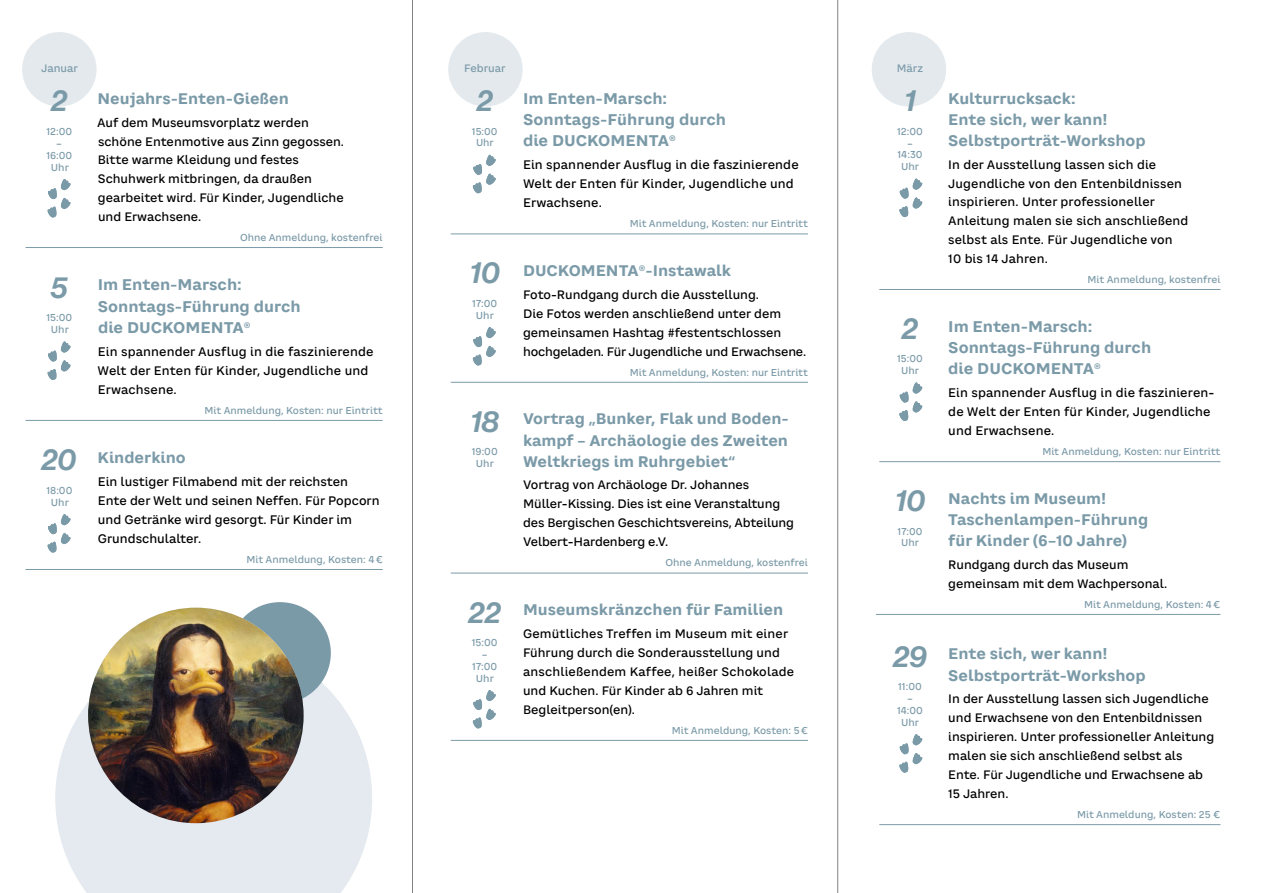
<style>
.page{position:relative;width:1263px;height:893px;background:#fff}
.page>*{position:absolute;margin:0;border:0;box-sizing:border-box;transform-origin:0 0}
.t1{font:30px "Volta Modern Display 66 Medium Ita";color:#7b9aa8}
.t2{font:700 15.15px/21.1px "CA Saygon Text";color:#7b9aa8}
.t3{font:700 15px/21.1px "CA Saygon Text";color:#7b9aa8}
.t4{font:500 12.15px/18.9px "CA Saygon Text";letter-spacing:.01em;color:#000}
.t5{font:500 12px/18.9px "CA Saygon Text";color:#000}
.t6{font:500 10.5px "CA Saygon Text";color:#7b9aa8}
.t7{font:500 9.9px/11.9px "CA Saygon Text";color:#7b9aa8;text-align:center}
.t8{font:500 9.75px/11.7px "CA Saygon Text";color:#7b9aa8;text-align:center}
</style>
<div class="page">
<div style="left:872px;top:32px;width:74px;height:75px;background:#e3e9ed;border-radius:50%"></div>
<div style="left:448px;top:32px;width:75px;height:75px;background:#e3e9ed;border-radius:50%"></div>
<div style="left:22px;top:32px;width:75px;height:75px;background:#e3e9ed;border-radius:50%"></div>
<hr style="left:26px;top:247px;width:357px;height:1px;background:#7b9aa8">
<hr style="left:26px;top:420px;width:357px;height:1px;background:#7b9aa8">
<hr style="left:26px;top:569px;width:357px;height:1px;background:#7b9aa8">
<svg style="left:55px;top:640px;width:317px;height:253px;fill:#e4eaef"></svg>
<hr style="left:451px;top:234px;width:357px;height:1px;background:#7b9aa8">
<hr style="left:451px;top:382px;width:357px;height:1px;background:#7b9aa8">
<hr style="left:451px;top:573px;width:357px;height:1px;background:#7b9aa8">
<hr style="left:451px;top:740px;width:357px;height:1px;background:#7b9aa8">
<div style="left:229px;top:602px;width:102px;height:102px;background:#7b9aa8;border-radius:50%"></div>
<hr style="left:879px;top:289px;width:341px;height:1px;background:#7b9aa8">
<hr style="left:879px;top:461px;width:341px;height:1px;background:#7b9aa8">
<hr style="left:876px;top:614px;width:344px;height:1px;background:#7b9aa8">
<hr style="left:879px;top:824px;width:341px;height:1px;background:#7b9aa8">
<img style="left:88px;top:608px;width:216px;height:215px;border-radius:108px">
<svg style="left:48px;top:179px;width:23px;height:38px"></svg>
<svg style="left:473px;top:155px;width:23px;height:38px"></svg>
<svg style="left:899px;top:179px;width:23px;height:38px"></svg>
<svg style="left:899px;top:382px;width:23px;height:39px"></svg>
<svg style="left:899px;top:734px;width:23px;height:39px"></svg>
<svg style="left:473px;top:327px;width:23px;height:38px"></svg>
<svg style="left:473px;top:690px;width:23px;height:38px"></svg>
<svg style="left:48px;top:341px;width:23px;height:39px"></svg>
<svg style="left:48px;top:514px;width:23px;height:39px"></svg>
<hr style="left:412px;top:0;width:1px;height:893px;background:#000">
<hr style="left:837px;top:0;width:1px;height:893px;background:#000">
<p class="t6" style="left:41px;top:61px;width:38px">Januar</p>
<h1 class="t1" style="left:51px;top:84px;width:18px">2</h1>
<p class="t7" style="left:46px;top:126px;width:28px">12:00 –<br>16:00<br>Uhr</p>
<p class="t3" style="left:98px;top:88px;width:193px">Neujahrs-Enten-Gießen</p>
<p class="t5" style="left:97px;top:113px;width:248px">Auf dem Museumsvorplatz werden schöne Entenmotive aus Zinn gegossen.<br>Bitte warme Kleidung und festes<br>Schuhwerk mitbringen, da draußen gearbeitet wird. Für Kinder, Jugendliche und Erwachsene.</p>
<p class="t8" style="left:240px;top:231px;width:144px">Ohne Anmeldung, kostenfrei</p>
<p class="t6" style="left:464px;top:61px;width:43px">Februar</p>
<h1 class="t1" style="left:477px;top:83px;width:18px">2</h1>
<p class="t8" style="left:472px;top:125px;width:27px">15:00<br>Uhr</p>
<p class="t2" style="left:523px;top:88px;width:204px">Im Enten-Marsch:<br>Sonntags-Führung durch die DUCKOMENTA<sup>®</sup></p>
<p class="t4" style="left:523px;top:155px;width:277px">Ein spannender Ausflug in die faszinierende<br>Welt der Enten für Kinder, Jugendliche und<br>Erwachsene.</p>
<p class="t8" style="left:630px;top:218px;width:180px">Mit Anmeldung, Kosten: nur Eintritt</p>
<h1 class="t1" style="left:51px;top:270px;width:18px">5</h1>
<p class="t7" style="left:46px;top:312px;width:27px">15:00<br>Uhr</p>
<h1 class="t1" style="left:42px;top:442px;width:36px">20</h1>
<p class="t7" style="left:46px;top:484px;width:28px">18:00<br>Uhr</p>
<p class="t2" style="left:98px;top:274px;width:204px">Im Enten-Marsch:<br>Sonntags-Führung durch die DUCKOMENTA<sup>®</sup></p>
<p class="t4" style="left:98px;top:342px;width:278px">Ein spannender Ausflug in die faszinierende<br>Welt der Enten für Kinder, Jugendliche und<br>Erwachsene.</p>
<p class="t8" style="left:205px;top:404px;width:180px">Mit Anmeldung, Kosten: nur Eintritt</p>
<p class="t3" style="left:98px;top:447px;width:90px">Kinderkino</p>
<p class="t4" style="left:98px;top:472px;width:283px">Ein lustiger Filmabend mit der reichsten Ente der Welt und seinen Neffen. Für Popcorn und Getränke wird gesorgt. Für Kinder im Grundschulalter.</p>
<p class="t8" style="left:247px;top:553px;width:138px">Mit Anmeldung, Kosten: 4€</p>
<h1 class="t1" style="left:470px;top:255px;width:31px">10</h1>
<p class="t7" style="left:472px;top:297px;width:27px">17:00<br>Uhr</p>
<h1 class="t1" style="left:470px;top:404px;width:30px">18</h1>
<p class="t7" style="left:472px;top:446px;width:28px">19:00<br>Uhr</p>
<p class="t3" style="left:523px;top:260px;width:210px">DUCKOMENTA<sup>®</sup>-Instawalk</p>
<p class="t5" style="left:523px;top:285px;width:285px">Foto-Rundgang durch die Ausstellung.<br>Die Fotos werden anschließend unter dem gemeinsamen Hashtag #festentschlossen hochgeladen. Für Jugendliche und Erwachsene.</p>
<p class="t8" style="left:630px;top:366px;width:180px">Mit Anmeldung, Kosten: nur Eintritt</p>
<p class="t3" style="left:523px;top:408px;width:267px;text-align:justify">Vortrag „Bunker, Flak und Boden&shy;kampf – Archäologie des Zweiten Weltkriegs im Ruhrgebiet“</p>
<p class="t5" style="left:523px;top:476px;width:273px">Vortrag von Archäologe Dr. Johannes Müller-Kissing. Dies ist eine Veranstaltung des Bergischen Geschichtsvereins, Abteilung Velbert-Hardenberg e.V.</p>
<p class="t8" style="left:665px;top:557px;width:144px">Ohne Anmeldung, kostenfrei</p>
<h1 class="t1" style="left:469px;top:595px;width:34px">22</h1>
<p class="t7" style="left:472px;top:637px;width:27px">15:00 –<br>17:00<br>Uhr</p>
<p class="t3" style="left:523px;top:599px;width:262px">Museumskränzchen für Familien</p>
<p class="t5" style="left:523px;top:624px;width:273px">Gemütliches Treffen im Museum mit einer Führung durch die Sonderausstellung und anschließendem Kaffee, heißer Schokolade und Kuchen. Für Kinder ab 6 Jahren mit Begleitperson(en).</p>
<p class="t8" style="left:672px;top:724px;width:138px">Mit Anmeldung, Kosten: 5€</p>
<p class="t6" style="left:897px;top:61px;width:28px">März</p>
<h1 class="t1" style="left:904px;top:83px;width:13px">1</h1>
<p class="t7" style="left:897px;top:125px;width:27px">12:00 –<br>14:30<br>Uhr</p>
<p class="t3" style="left:948px;top:88px;width:199px">Kulturrucksack:<br>Ente sich, wer kann!<br>Selbstporträt-Workshop</p>
<p class="t5" style="left:948px;top:155px;width:242px">In der Ausstellung lassen sich die Jugendliche von den Entenbildnissen inspirieren. Unter professioneller Anleitung malen sie sich anschließend selbst als Ente. Für Jugendliche von 10 bis 14 Jahren.</p>
<p class="t8" style="left:1088px;top:273px;width:134px">Mit Anmeldung, kostenfrei</p>
<h1 class="t1" style="left:902px;top:311px;width:18px">2</h1>
<p class="t8" style="left:897px;top:353px;width:27px">15:00<br>Uhr</p>
<p class="t2" style="left:948px;top:316px;width:204px">Im Enten-Marsch:<br>Sonntags-Führung durch die DUCKOMENTA<sup>®</sup></p>
<p class="t4" style="left:948px;top:383px;width:268px">Ein spannender Ausflug in die faszinieren&shy;de Welt der Enten für Kinder, Jugendliche und Erwachsene.</p>
<p class="t8" style="left:1042px;top:446px;width:180px">Mit Anmeldung, Kosten: nur Eintritt</p>
<h1 class="t1" style="left:895px;top:483px;width:31px">10</h1>
<p class="t8" style="left:898px;top:525px;width:26px">17:00<br>Uhr</p>
<p class="t3" style="left:948px;top:488px;width:201px">Nachts im Museum!<br>Taschenlampen-Führung für Kinder (6–10 Jahre)</p>
<p class="t5" style="left:948px;top:555px;width:220px">Rundgang durch das Museum gemeinsam mit dem Wachpersonal.</p>
<p class="t8" style="left:1084px;top:598px;width:138px">Mit Anmeldung, Kosten: 4€</p>
<h1 class="t1" style="left:893px;top:639px;width:35px">29</h1>
<p class="t7" style="left:897px;top:681px;width:28px">11:00 –<br>14:00<br>Uhr</p>
<p class="t3" style="left:948px;top:643px;width:199px">Ente sich, wer kann!<br>Selbstporträt-Workshop</p>
<p class="t5" style="left:948px;top:689px;width:267px">In der Ausstellung lassen sich Jugendliche und Erwachsene von den Entenbildnissen inspirieren. Unter professioneller Anleitung malen sie sich anschließend selbst als Ente. Für Jugendliche und Erwachsene ab 15 Jahren.</p>
<p class="t8" style="left:1077px;top:808px;width:145px">Mit Anmeldung, Kosten: 25 €</p>
</div>
